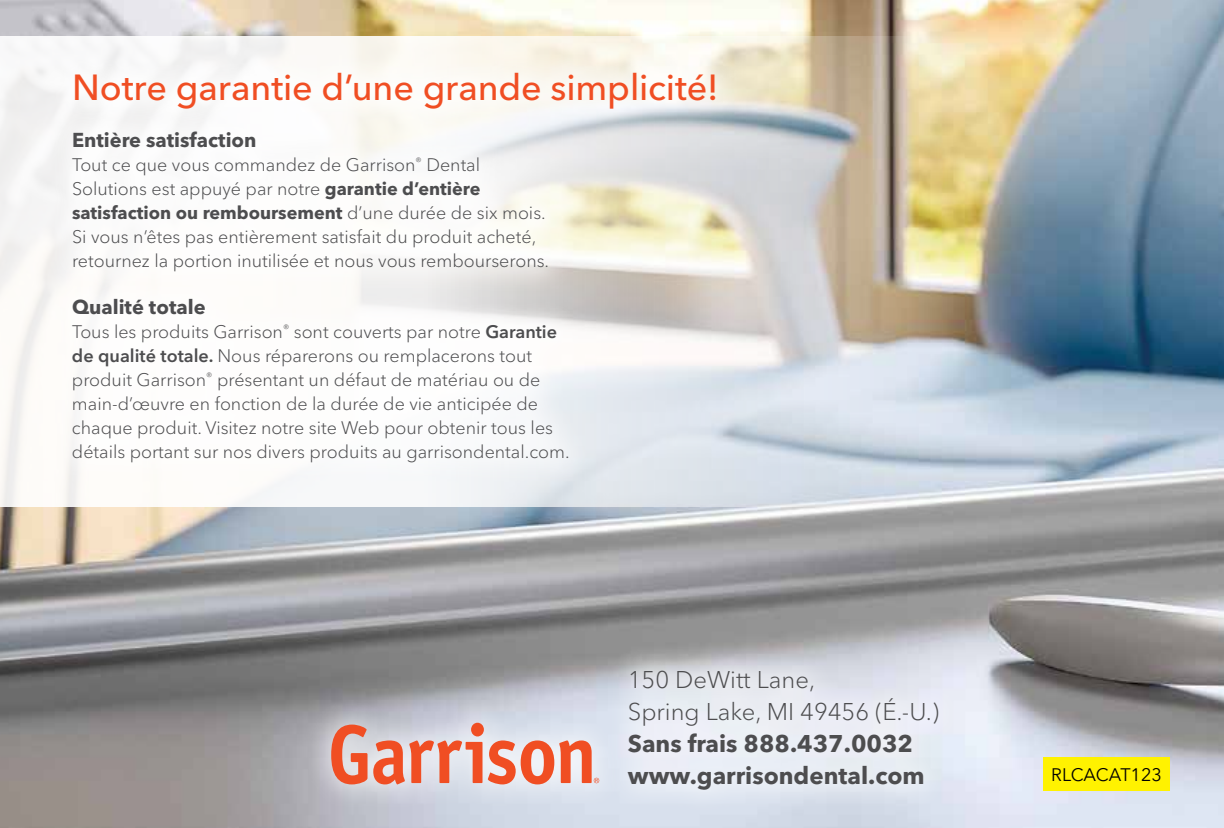
<style>
.page{position:relative;width:1224px;height:828px;background:#fff}
.page>*{position:absolute;margin:0;border:0;box-sizing:border-box;transform-origin:0 0}
.t1{font:500 36px "Avenir Next World";letter-spacing:-.005em;color:#f04e23}
.t2{font:700 24px/32px "Avenir Next World";color:#4d4d4f}
.t3{font:300 24px/32px "Avenir Next World";color:#4d4d4f}
.t4{font:700 20px "Avenir Next World";color:#4d4d4f}
.t5{font:300 18px/24px "Avenir Next World";color:#4d4d4f}
.t6{font:18px "Avenir Next World";color:#000}
.s1{font-weight:700}
.s2{font-weight:600}
</style>
<div class="page">
<img style="left:0;top:0;width:1224px;height:828px">
<div style="left:603px;top:644px;width:361px;height:172px;background:#fff;opacity:.75"></div>
<div style="left:1043px;top:758px;width:127px;height:33px;background:#fff200"></div>
<div style="left:305px;top:697px;width:320px;height:114px;background:#fff;opacity:.75"></div>
<svg style="left:331px;top:723px;width:268px;height:61px;background:#e4aa9f"></svg>
<svg style="left:0;top:36px;width:962px;height:470px"></svg>
<div style="left:45px;top:271px;width:550px;height:219px;background:#fff"></div>
<div style="left:45px;top:104px;width:529px;height:194px;background:#fff"></div>
<div style="left:47px;top:45px;width:697px;height:92px;background:#fff;opacity:.75"></div>
<h1 class="t1" style="left:72px;top:67px;width:648px">Notre garantie d’une grande simplicité!</h1>
<p class="t4" style="left:72px;top:128px;width:186px">Entière satisfaction</p>
<p class="t5" style="left:72px;top:153px;width:479px">Tout ce que vous commandez de Garrison<sup>®</sup> Dental Solutions est appuyé par notre <span class="s1">garantie d’entière satisfaction ou remboursement</span> d’une durée de six mois.<br>Si vous n’êtes pas entièrement satisfait du produit acheté, retournez la portion inutilisée et nous vous rembourserons.</p>
<p class="t4" style="left:72px;top:295px;width:135px">Qualité totale</p>
<p class="t5" style="left:72px;top:320px;width:499px">Tous les produits Garrison<sup>®</sup> sont couverts par notre <span class="s2">Garantie de qualité totale.</span> Nous réparerons ou remplacerons tout produit Garrison<sup>®</sup> présentant un défaut de matériau ou de main-d’œuvre en fonction de la durée de vie anticipée de chaque produit. Visitez notre site Web pour obtenir tous les détails portant sur nos divers produits au garrisondental.com.</p>
<h2 class="t3" style="left:628px;top:664px;width:313px">150 DeWitt Lane,<br>Spring Lake, MI 49456 (É.-U.)</h2>
<h2 class="t2" style="left:628px;top:728px;width:298px">Sans frais 888.437.0032 www.garrisondental.com</h2>
<p class="t6" style="left:1051px;top:761px;width:112px">RLCACAT123</p>
</div>
